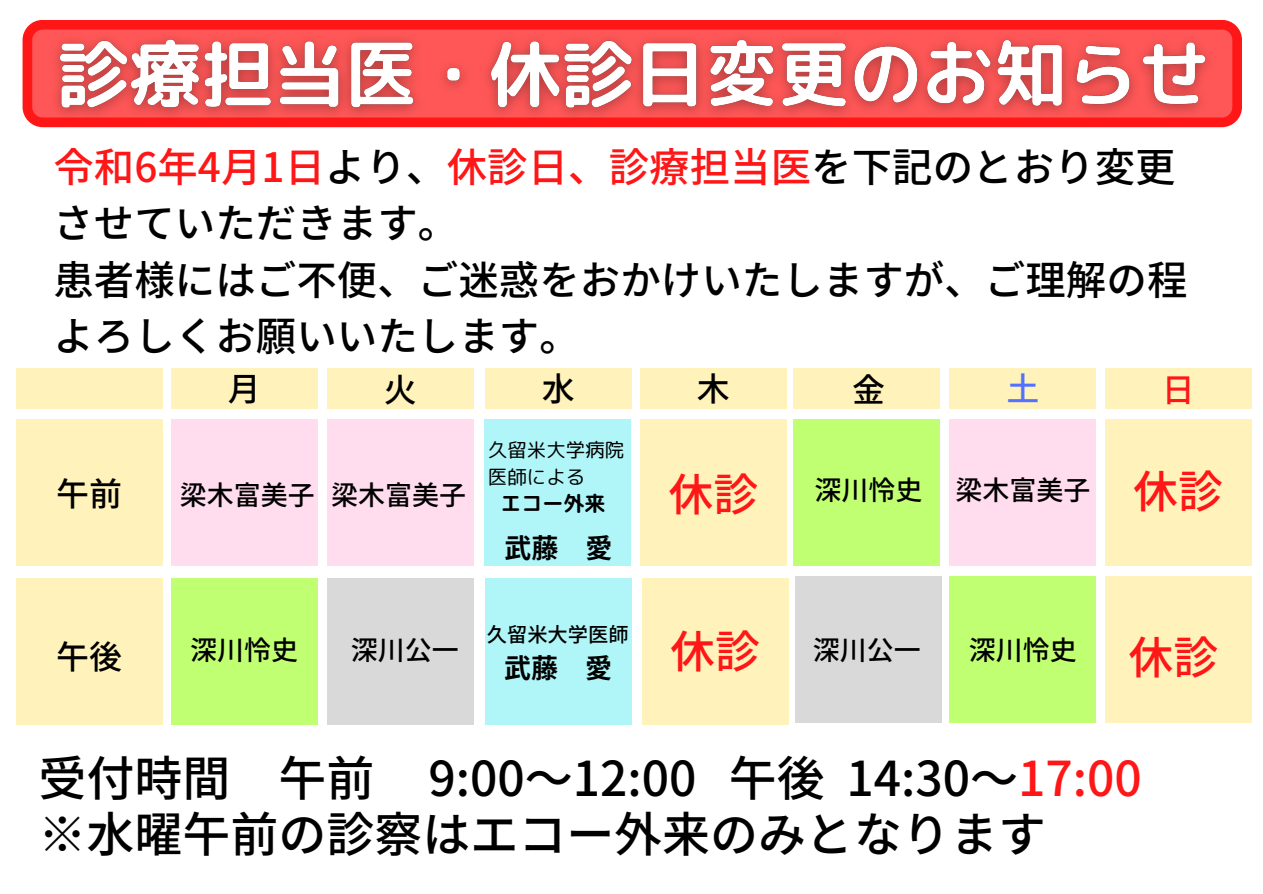
<style>
.page{position:relative;width:1263px;height:894px;background:#fff}
.page>*{position:absolute;margin:0;border:0;box-sizing:border-box;transform-origin:0 0}
.t1{font:500 48px "Noto Sans JP";color:#000}
.t2{font:500 45px "Noto Sans JP";color:#ff1616}
.t3{font:500 40.5px/56.2px "Noto Sans JP";color:#000}
.t4{font:500 33px "Noto Sans JP";color:#000}
.t5{font:500 33px "Noto Sans JP";color:#5271ff}
.t6{font:500 33px "Noto Sans JP";color:#ff1616}
.t7{font:500 27px "Noto Sans JP";color:#000}
.t8{font:700 27px "Noto Sans JP";color:#000}
.t9{font:21px "rounded mplus 1 p bold";color:#000}
.t10{font:500 20.25px "Noto Sans JP";color:#000}
.t11{font:19.5px/27px "rounded mplus 1 p regular";color:#000}
.s1{color:#ff1616}
</style>
<div class="page">
<div style="left:171px;top:419px;width:146px;height:146px;background:#ffdcee"></div>
<div style="left:327px;top:419px;width:146px;height:146px;background:#ffdcee"></div>
<div style="left:484px;top:419px;width:146px;height:146px;background:#b0f5f8"></div>
<div style="left:640px;top:419px;width:146px;height:146px;background:#fff2ba"></div>
<div style="left:794px;top:419px;width:146px;height:146px;background:#c1ff72"></div>
<div style="left:950px;top:419px;width:146px;height:146px;background:#ffdcee"></div>
<div style="left:1105px;top:419px;width:146px;height:146px;background:#fff2ba"></div>
<div style="left:171px;top:578px;width:146px;height:146px;background:#c1ff72"></div>
<div style="left:328px;top:578px;width:146px;height:146px;background:#d9d9d9"></div>
<div style="left:485px;top:578px;width:146px;height:146px;background:#b0f5f8"></div>
<div style="left:642px;top:578px;width:146px;height:146px;background:#fff2ba"></div>
<div style="left:796px;top:576px;width:146px;height:146px;background:#d9d9d9"></div>
<div style="left:950px;top:576px;width:146px;height:146px;background:#c1ff72"></div>
<div style="left:1105px;top:576px;width:146px;height:146px;background:#fff2ba"></div>
<div style="left:171px;top:368px;width:146px;height:41px;background:#fff2ba"></div>
<div style="left:327px;top:368px;width:146px;height:41px;background:#fff2ba"></div>
<div style="left:485px;top:368px;width:146px;height:41px;background:#fff2ba"></div>
<div style="left:640px;top:368px;width:146px;height:41px;background:#fff2ba"></div>
<div style="left:794px;top:368px;width:146px;height:41px;background:#fff2ba"></div>
<div style="left:950px;top:368px;width:146px;height:41px;background:#fff2ba"></div>
<div style="left:1105px;top:368px;width:146px;height:41px;background:#fff2ba"></div>
<div style="left:16px;top:419px;width:146px;height:146px;background:#fff2ba"></div>
<div style="left:16px;top:578px;width:146px;height:146px;background:#fff2ba"></div>
<div style="left:16px;top:368px;width:146px;height:41px;background:#fff2ba"></div>
<svg style="left:23px;top:20px;width:1219px;height:107px;fill:#ff1616"></svg>
<img style="left:41px;top:23px;width:1182px;height:105px">
<h5 class="t3" style="left:53px;top:137px;width:1136px"><span class="s1">令和6年4月 1日</span>より、<span class="s1">休診日、診療担当医</span>を下記のとおり変更させていただきます。<br>患者様にはご不便、ご迷惑をおかけいたしますが、ご理解の程よろしくお願いいたします。</h5>
<h5 class="t4" style="left:56px;top:467px;width:67px">午前</h5>
<h6 class="t4" style="left:56px;top:630px;width:67px">午後</h6>
<h5 class="t4" style="left:228px;top:362px;width:28px">月</h5>
<h2 class="t4" style="left:384px;top:364px;width:31px">火</h2>
<h5 class="t4" style="left:542px;top:362px;width:32px">水</h5>
<h5 class="t4" style="left:697px;top:362px;width:33px">木</h5>
<h2 class="t4" style="left:852px;top:364px;width:32px">金</h2>
<h4 class="t5" style="left:1006px;top:362px;width:31px">土</h4>
<h5 class="t6" style="left:1162px;top:364px;width:23px">日</h5>
<h5 class="t11" style="left:488px;top:436px;width:138px">久留米大学病院医師による</h5>
<h5 class="t2" style="left:668px;top:459px;width:91px">休診</h5>
<p class="t7" style="left:180px;top:473px;width:134px">梁木富美子</p>
<p class="t7" style="left:815px;top:468px;width:109px">深川怜史</p>
<p class="t7" style="left:955px;top:468px;width:134px">梁木富美子</p>
<p class="t7" style="left:331px;top:473px;width:134px">梁木富美子</p>
<h2 class="t9" style="left:500px;top:488px;width:106px">エコー外来</h2>
<p class="t7" style="left:190px;top:628px;width:109px">深川怜史</p>
<h2 class="t8" style="left:504px;top:526px;width:109px">武藤 愛</h2>
<h4 class="t10" style="left:487px;top:618px;width:143px">久留米大学医師</h4>
<h5 class="t2" style="left:670px;top:615px;width:91px">休診</h5>
<p class="t7" style="left:351px;top:628px;width:107px">深川公一</p>
<p class="t7" style="left:813px;top:628px;width:107px">深川公一</p>
<h2 class="t8" style="left:504px;top:646px;width:109px">武藤 愛</h2>
<h3 class="t7" style="left:969px;top:628px;width:109px">深川怜史</h3>
<h6 class="t2" style="left:1133px;top:455px;width:91px">休診</h6>
<p class="t2" style="left:1129px;top:621px;width:91px">休診</p>
<h2 class="t1" style="left:38px;top:739px;width:1105px">受付時間 午前 9:00〜12:00 午後 14:30〜<span class="s1">17:00</span></h2>
<h5 class="t1" style="left:38px;top:796px;width:1009px">※水曜午前の診察はエコー外来のみとなります</h5>
</div>
